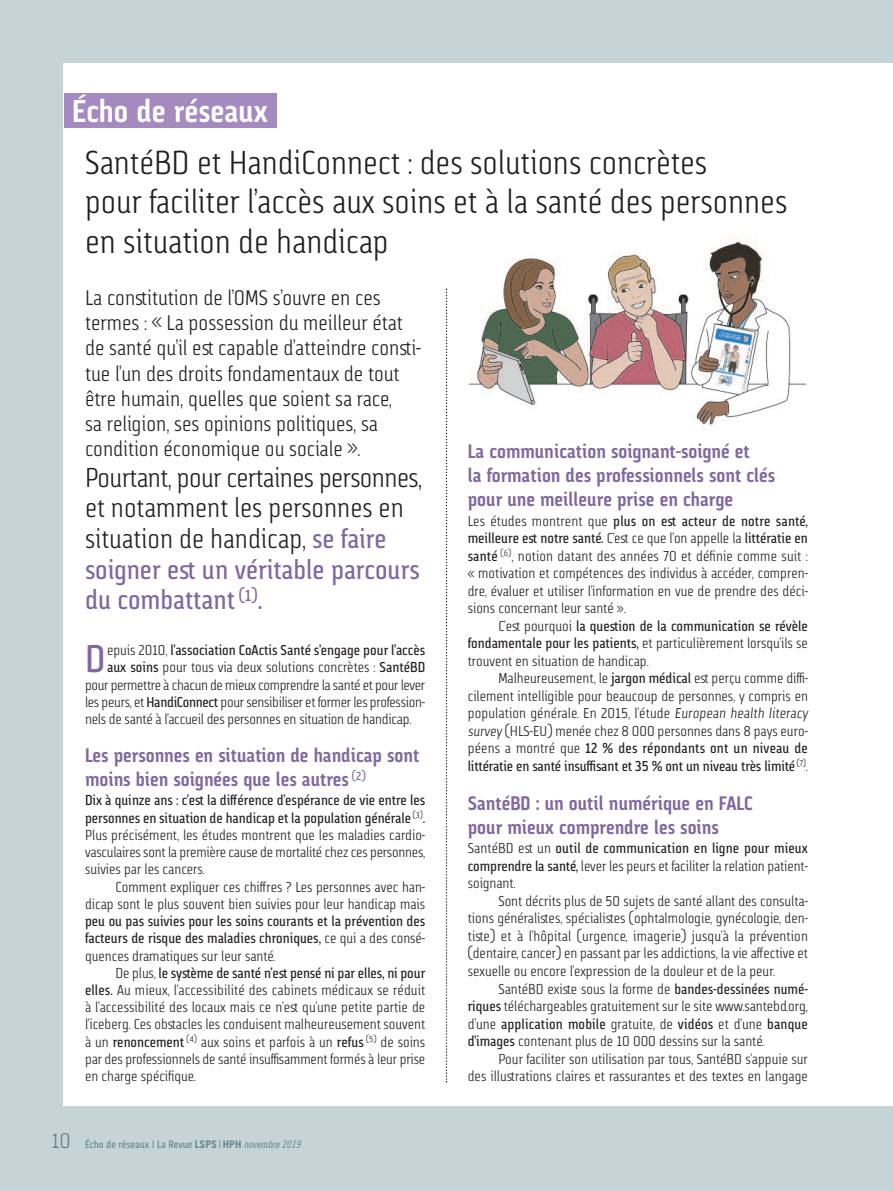
<style>
.page{position:relative;width:893px;height:1191px;background:#c7d4d7}
.page>*{position:absolute;margin:0;border:0;box-sizing:border-box;transform-origin:0 0}
.t1{font:38.4px "Via Sans";color:#80689f}
.t2{font:300 33px/39.6px "Via Sans";color:#231f20}
.t3{font:700 31.5px "Via Sans";color:#fff}
.t4{font:300 27px/30.6px "Via Sans";color:#231f20}
.t5{font:300 21px/25.2px "Via Sans";color:#231f20}
.t6{font:700 19.5px/23.9px "Via Sans";color:#80689f}
.t7{font:300 14.25px/17.5px "Via Sans";color:#231f20;text-align:justify}
.t8{font:14.25px/17.2px "Via Sans";color:#231f20;text-align:justify}
.t9{font:300 14.25px "Via Sans";letter-spacing:-.02em;color:#231f20}
.t10{font:300 14.25px "Via Sans";letter-spacing:-.025em;color:#231f20}
.t11{font:10.5px "Via Sans";color:#648488}
.s1{font-weight:400;color:#80689f}
.s2{font-weight:300}
.s3{font-weight:400}
.s4{font-weight:300;font-size:21px}
.s5{font-family:"Trade Gothic"}
.s6{font-family:"Trade Gothic";font-weight:700}
.s7{font-family:"Trade Gothic Cond Eighteen Obl"}
.s8{font-style:italic}
</style>
<div class="page">
<div style="left:64px;top:64px;width:829px;height:1042px;background:#fff"></div>
<div style="left:64px;top:94px;width:212px;height:34px;background:#a58ac0"></div>
<svg style="left:446px;top:288px;width:1px;height:794px"></svg>
<img style="left:469px;top:236px;width:337px;height:194px">
<h3 class="t3" style="left:72px;top:100px;width:197px">Écho de réseaux</h3>
<h2 class="t2" style="left:85px;top:146px;width:704px">SantéBD et HandiConnect : des solutions concrètes<br>pour faciliter l’accès aux soins et à la santé des personnes en situation de handicap</h2>
<p class="t5" style="left:85px;top:287px;width:337px">La constitution de l’OMS s’ouvre en ces termes : « La possession du meilleur état de santé qu’il est capable d’atteindre consti&shy;tue l’un des droits fondamentaux de tout être humain, quelles que soient sa race,<br>sa religion, ses opinions politiques, sa condition économique ou sociale ».</p>
<h3 class="t4" style="left:85px;top:465px;width:339px">Pourtant, pour certaines personnes, et notamment les personnes en situation de handicap, <span class="s1">se faire soigner est un véritable parcours du combattant</span> <sup>(1)</sup><span class="s1">.</span></h3>
<h1 class="t1" style="left:85px;top:645px;width:22px">D</h1>
<p class="t8" style="left:107px;top:643px;width:320px"><span class="s2">epuis 2010,</span> l’association CoActis Santé s’engage pour l’accès</p>
<p class="t7" style="left:107px;top:660px;width:320px"><span class="s3">aux soins</span> pour tous via deux solutions concrètes : <span class="s3">SantéBD</span></p>
<p class="t10" style="left:85px;top:679px;width:342px">pour permettre à chacun de mieux comprendre la santé et pour lever</p>
<p class="t9" style="left:85px;top:697px;width:341px">les peurs, et <span class="s3">HandiConnect</span> pour sensibiliser et former les profession-</p>
<p class="t7" style="left:85px;top:712px;width:328px">nels de santé à l’accueil des personnes en situation de handicap.</p>
<h3 class="t6" style="left:85px;top:746px;width:336px">Les personnes en situation de handicap sont moins bien soignées que les autres <sup>(2)</sup></h3>
<p class="t7" style="left:85px;top:793px;width:342px"><span class="s3">Dix à quinze ans : c’est la différence d’espérance de vie entre les personnes en situation de handicap et la population générale</span> <sup>(3)</sup><span class="s3">.<br></span>Plus précisément, les études montrent que les maladies cardio&shy;vasculaires sont la première cause de mortalité chez ces personnes, suivies par les cancers.</p>
<p class="t7" style="left:85px;top:879px;width:342px;text-align:right">Comment expliquer ces chiffres ? Les personnes avec han&shy;dicap sont le plus souvent bien suivies pour leur handicap mais</p>
<p class="t8" style="left:85px;top:914px;width:342px">peu ou pas suivies pour les soins courants et la prévention des facteurs de risque des maladies chroniques, <span class="s2">ce qui a des consé&shy;quences dramatiques sur leur santé.</span></p>
<p class="t7" style="left:85px;top:965px;width:342px;text-indent:31px">De plus, <span class="s3">le système de santé n’est pensé ni par elles, ni pour elles.</span> Au mieux, l’accessibilité des cabinets médicaux se réduit à l’accessibilité des locaux mais ce n’est qu’une petite partie de l’iceberg. Ces obstacles les conduisent malheureusement souvent à un <span class="s3">renoncement</span> <sup>(4)</sup> aux soins et parfois à un <span class="s3">refus</span> <sup>(5)</sup> de soins par des professionnels de santé insuffisamment formés à leur prise en charge spécifique.</p>
<p class="t11" style="left:51px;top:1140px;width:251px"><span class="s4">10</span> Écho de réseaux <span class="s5">I</span> La Revue <span class="s6">LSPS</span><span class="s5">I</span><span class="s6">HPH</span> <span class="s7">novembre 2019</span></p>
<h3 class="t6" style="left:468px;top:441px;width:309px">La communication soignant-soigné et<br>la formation des professionnels sont clés pour une meilleure prise en charge</h3>
<p class="t7" style="left:468px;top:513px;width:342px">Les études montrent que <span class="s3">plus on est acteur de notre santé, meilleure est notre santé.</span> C’est ce que l’on appelle la <span class="s3">littératie en santé</span> <sup>(6)</sup>, notion datant des années 70 et définie comme suit : « motivation et compétences des individus à accéder, compren&shy;dre, évaluer et utiliser l’information en vue de prendre des déci&shy;sions concernant leur santé ».</p>
<p class="t7" style="left:468px;top:618px;width:342px;text-indent:31px">C’est pourquoi <span class="s3">la question de la communication se révèle fondamentale pour les patients,</span> et particulièrement lorsqu’ils se trouvent en situation de handicap.</p>
<p class="t7" style="left:468px;top:671px;width:342px;text-indent:31px">Malheureusement, le <span class="s3">jargon médical</span> est perçu comme diffi&shy;cilement intelligible pour beaucoup de personnes, y compris en population générale. En 2015, l’étude <span class="s8">European health literacy survey</span> (HLS-EU) menée chez 8 000 personnes dans 8 pays euro&shy;péens a montré que <span class="s3">12 % des répondants ont un niveau de littératie en santé insuffisant et 35 % ont un niveau très limité</span> <sup>(7)</sup>.</p>
<h3 class="t6" style="left:468px;top:793px;width:286px">santéBd : un outil numérique en FALc pour mieux comprendre les soins</h3>
<p class="t7" style="left:468px;top:841px;width:342px">SantéBD est un <span class="s3">outil de communication en ligne pour mieux comprendre la santé,</span> lever les peurs et faciliter la relation patient&shy;soignant.</p>
<p class="t7" style="left:468px;top:893px;width:342px;text-indent:31px">Sont décrits plus de 50 sujets de santé allant des consulta&shy;tions généralistes, spécialistes (ophtalmologie, gynécologie, den&shy;tiste) et à l’hôpital (urgence, imagerie) jusqu’à la prévention (dentaire, cancer) en passant par les addictions, la vie affective et sexuelle ou encore l’expression de la douleur et de la peur.</p>
<p class="t7" style="left:468px;top:981px;width:342px;text-indent:31px">SantéBD existe sous la forme de <span class="s3">bandes-dessinées numé&shy;riques</span> téléchargeables gratuitement sur le site www.santebd.org, d’une <span class="s3">application mobile</span> gratuite, de <span class="s3">vidéos</span> et d’une <span class="s3">banque d’images</span> contenant plus de 10 000 dessins sur la santé.</p>
<p class="t7" style="left:468px;top:1051px;width:342px;text-align:right">Pour faciliter son utilisation par tous, SantéBD s’appuie sur<br>des illustrations claires et rassurantes et des textes en langage</p>
</div>
